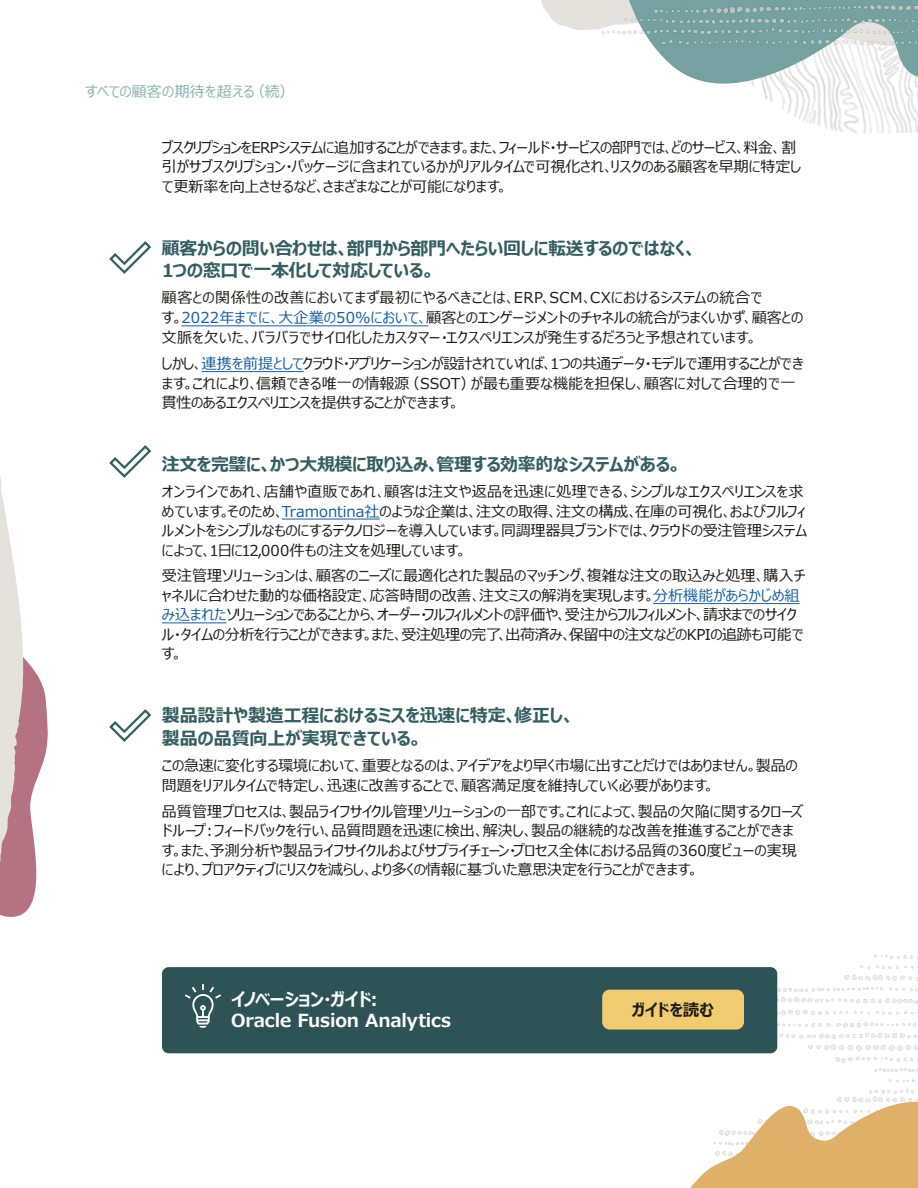
<style>
.page{position:relative;width:918px;height:1188px;background:#fff}
.page>*{position:absolute;margin:0;border:0;box-sizing:border-box;transform-origin:0 0}
.Subhead_1{font:700 18px/22.5px "Meiryo UI";letter-spacing:-.02em;color:#355e62}
.t1{font:700 18px/21.6px "Meiryo UI";letter-spacing:-.01em;color:#fff}
.t2{font:700 16.5px "Meiryo UI";letter-spacing:-.005em;color:#1d1c1a}
.Subhead_1-2{font:15px/19.5px "Meiryo UI";color:#1d1c1a}
.Subhead_1-3{font:15px/19.5px "Meiryo UI";letter-spacing:-.025em;color:#1d1c1a}
.Subhead_1-4{font:15px "Meiryo UI";letter-spacing:.01em;color:#89b2b0}
.s1{font-style:italic}
.s2{color:#175d9e}
</style>
<div class="page">
<img style="left:782px;top:107px;width:136px;height:26px">
<svg style="left:109px;top:445px;width:43px;height:33px"></svg>
<svg style="left:109px;top:241px;width:43px;height:33px"></svg>
<svg style="left:109px;top:709px;width:43px;height:33px"></svg>
<svg style="left:541px;top:0;width:377px;height:107px"></svg>
<svg style="left:0;top:476px;width:48px;height:441px"></svg>
<img style="left:578px;top:0;width:340px;height:82px">
<img style="left:698px;top:955px;width:220px;height:128px">
<svg style="left:690px;top:1089px;width:228px;height:99px"></svg>
<div style="left:162px;top:967px;width:615px;height:86px;background:#2d5357;border-radius:7px"></div>
<svg style="left:185px;top:984px;width:36px;height:44px"></svg>
<div style="left:602px;top:990px;width:142px;height:40px;background:#f1cb6f;border-radius:8px"></div>
<hr style="left:182px;top:325px;width:246px;height:1px;background:#175d9e">
<hr style="left:202px;top:371px;width:102px;height:1px;background:#175d9e">
<hr style="left:282px;top:519px;width:98px;height:1px;background:#175d9e">
<hr style="left:653px;top:603px;width:146px;height:1px;background:#175d9e">
<hr style="left:162px;top:623px;width:64px;height:1px;background:#175d9e">
<p class="Subhead_1-4" style="left:85px;top:81px;width:211px">すべての顧客の期待を超える<span class="s1">（続）</span></p>
<p class="Subhead_1-2" style="left:162px;top:138px;width:641px">ブスクリプションをERPシステムに追加することができます。また、フィールド・サービスの部門では、どのサービス、料金、割引がサブスクリプション・パッケージに含まれているかがリアルタイムで可視化され、リスクのある顧客を早期に特定して更新率を向上させるなど、さまざまなことが可能になります。</p>
<p class="Subhead_1" style="left:162px;top:238px;width:537px">顧客からの問い合わせは、部門から部門へたらい回しに転送するのではなく、<br>1つの窓口で一本化して対応している。</p>
<p class="Subhead_1-2" style="left:162px;top:288px;width:643px;line-height:20px">顧客との関係性の改善においてまず最初にやるべきことは、ERP、SCM、CXにおけるシステムの統合で<br>す。<span class="s2">2022年までに、大企業の50%において、</span>顧客とのエンゲージメントのチャネルの統合がうまくいかず、顧客との文脈を欠いた、バラバラでサイロ化したカスタマー・エクスペリエンスが発生するだろうと予想されています。</p>
<p class="Subhead_1-3" style="left:162px;top:355px;width:643px">しかし、<span class="s2">連携を前提として</span>クラウド・アプリケーションが設計されていれば、1つの共通データ・モデルで運用することができます。これにより、信頼できる唯一の情報源（SSOT）が最も重要な機能を担保し、顧客に対して合理的で一貫性のあるエクスペリエンスを提供することができます。</p>
<p class="Subhead_1" style="left:162px;top:454px;width:521px">注文を完璧に、かつ大規模に取り込み、管理する効率的なシステムがある。</p>
<p class="Subhead_1-2" style="left:162px;top:483px;width:647px">オンラインであれ、店舗や直販であれ、顧客は注文や返品を迅速に処理できる、シンプルなエクスペリエンスを求めています。そのため、<span class="s2">Tramontina社</span>のような企業は、注文の取得、注文の構成、在庫の可視化、およびフルフィルメントをシンプルなものにするテクノロジーを導入しています。同調理器具ブランドでは、クラウドの受注管理システムによって、1日に12,000件もの注文を処理しています。</p>
<p class="Subhead_1-2" style="left:162px;top:567px;width:645px">受注管理ソリューションは、顧客のニーズに最適化された製品のマッチング、複雑な注文の取込みと処理、購入チャネルに合わせた動的な価格設定、応答時間の改善、注文ミスの解消を実現します。<span class="s2">分析機能があらかじめ組み込まれた</span>ソリューションであることから、オーダー・フルフィルメントの評価や、受注からフルフィルメント、請求までのサイクル・タイムの分析を行うことができます。また、受注処理の完了、出荷済み、保留中の注文などのKPIの追跡も可能です。</p>
<p class="Subhead_1" style="left:162px;top:705px;width:415px">製品設計や製造工程におけるミスを迅速に特定、修正し、製品の品質向上が実現できている。</p>
<p class="Subhead_1-2" style="left:162px;top:757px;width:637px">この急速に変化する環境において、重要となるのは、アイデアをより早く市場に出すことだけではありません。製品の問題をリアルタイムで特定し、迅速に改善することで、顧客満足度を維持していく必要があります。</p>
<p class="Subhead_1-2" style="left:162px;top:802px;width:643px">品質管理プロセスは、製品ライフサイクル管理ソリューションの一部です。これによって、製品の欠陥に関するクローズドループ：フィードバックを行い、品質問題を迅速に検出、解決し、製品の継続的な改善を推進することができます。また、予測分析や製品ライフサイクルおよびサプライチェーン・プロセス全体における品質の360度ビューの実現により、プロアクティブにリスクを減らし、より多くの情報に基づいた意思決定を行うことができます。</p>
<p class="t1" style="left:231px;top:989px;width:222px">イノベーション・ガイド:<br>Oracle Fusion Analytics</p>
<p class="t2" style="left:631px;top:998px;width:84px">ガイドを読む</p>
</div>
